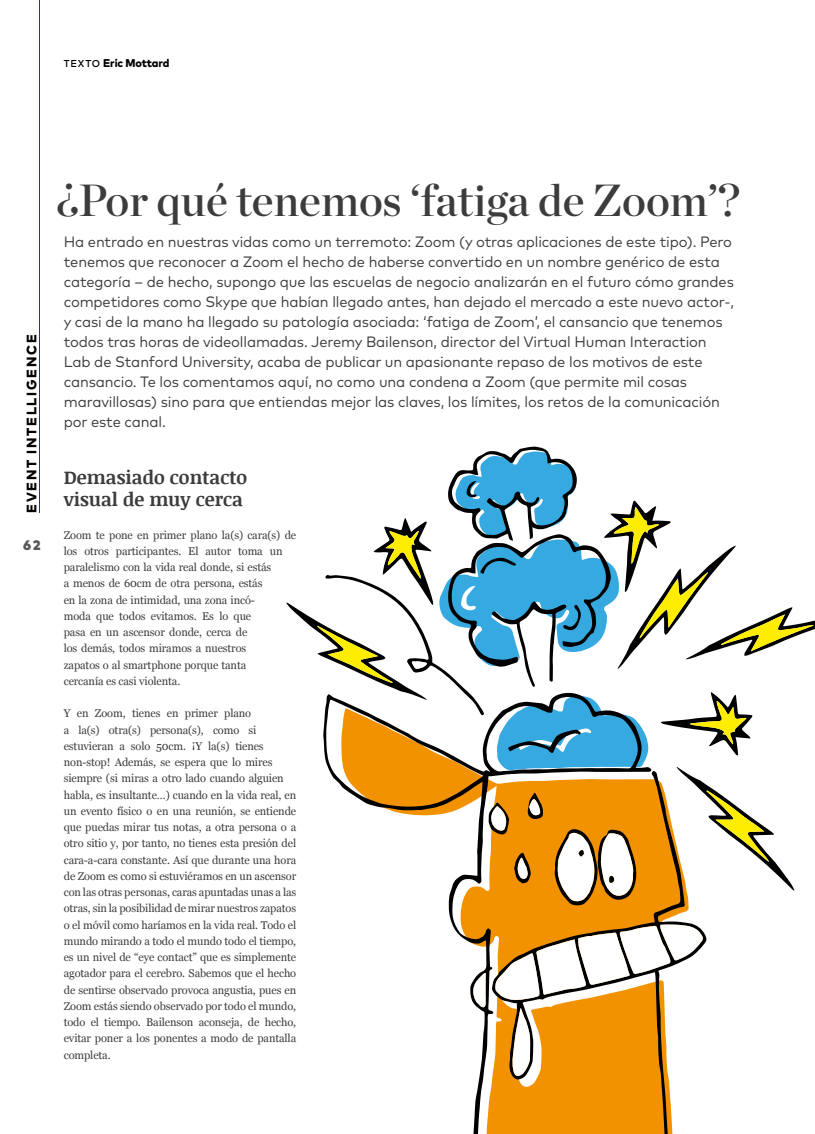
<style>
.page{position:relative;width:815px;height:1134px;background:#fff}
.page>*{position:absolute;margin:0;border:0;box-sizing:border-box;transform-origin:0 0}
.t1{font:45px "Chronicle Display Semi";color:#3c3c3b}
.t2{font:700 18.75px/22.5px "Noticia Text";color:#3c3c3b}
.t3{font:15px/20px "Mark Pro";letter-spacing:-.01em;color:#3c3c3b}
.t4{font:800 13.75px "Mark Pro";letter-spacing:.13em;color:#000}
.t5{font:900 13.75px "Mark Pro";color:#575756}
.t6{font:11.25px/16.2px "Georgia";letter-spacing:-.01em;color:#3c3c3b}
.t7{font:800 11.25px "Mark Pro";letter-spacing:-.01em;color:#000}
.s1{font-weight:500;font-size:10px}
</style>
<div class="page">
<hr style="left:40px;top:0;width:1px;height:513px;background:#283583">
<svg style="left:448px;top:906px;width:44px;height:228px"></svg>
<svg style="left:492px;top:906px;width:214px;height:228px;fill:#f39200"></svg>
<svg style="left:472px;top:973px;width:14px;height:34px"></svg>
<svg style="left:495px;top:924px;width:208px;height:76px"></svg>
<svg style="left:512px;top:1008px;width:18px;height:68px"></svg>
<svg style="left:286px;top:446px;width:529px;height:460px"></svg>
<p class="t7" style="left:64px;top:54px;width:107px"><span class="s1">TEXTO</span> Eric Mottard</p>
<p class="t4" style="left:21px;top:513px;width:180px;rotate:-90deg">EVENT INTELLIGENCE</p>
<p class="t5" style="left:23px;top:534px;width:19px">62</p>
<h1 class="t1" style="left:57px;top:165px;width:685px">¿Por qué tenemos ‘fatiga de Zoom’?</h1>
<p class="t3" style="left:64px;top:231px;width:672px">Ha entrado en nuestras vidas como un terremoto: Zoom (y otras aplicaciones de este tipo). Pero tenemos que reconocer a Zoom el hecho de haberse convertido en un nombre genérico de esta categoría – de hecho, supongo que las escuelas de negocio analizarán en el futuro cómo grandes competidores como Skype que habían llegado antes, han dejado el mercado a este nuevo actor-, y casi de la mano ha llegado su patología asociada: ‘fatiga de Zoom’, el cansancio que tenemos todos tras horas de videollamadas. Jeremy Bailenson, director del Virtual Human Interaction Lab de Stanford University, acaba de publicar un apasionante repaso de los motivos de este cansancio. Te los comentamos aquí, no como una condena a Zoom (que permite mil cosas maravillosas) sino para que entiendas mejor las claves, los límites, los retos de la comunicación por este canal.</p>
<h2 class="t2" style="left:64px;top:465px;width:185px">Demasiado contacto visual de muy cerca</h2>
<p class="t6" style="left:64px;top:526px;width:234px">Zoom te pone en primer plano la(s) cara(s) de los otros participantes. El autor toma un paralelismo con la vida real donde, si estás<br>a menos de 60cm de otra persona, estás<br>en la zona de intimidad, una zona incó-<br>moda que todos evitamos. Es lo que<br>pasa en un ascensor donde, cerca de<br>los demás, todos miramos a nuestros<br>zapatos o al smartphone porque tanta<br>cercanía es casi violenta.</p>
<p class="t6" style="left:64px;top:705px;width:234px">Y en Zoom, tienes en primer plano<br>a la(s) otra(s) persona(s), como si estuvieran a solo 50cm. ¡Y la(s) tienes non-stop! Además, se espera que lo mires siempre (si miras a otro lado cuando alguien habla, es insultante…) cuando en la vida real, en un evento físico o en una reunión, se entiende que puedas mirar tus notas, a otra persona o a otro sitio y, por tanto, no tienes esta presión del cara-a-cara constante. Así que durante una hora de Zoom es como si estuviéramos en un ascensor con las otras personas, caras apuntadas unas a las otras, sin la posibilidad de mirar nuestros zapatos o el móvil como haríamos en la vida real. Todo el mundo mirando a todo el mundo todo el tiempo, es un nivel de “eye contact” que es simplemente agotador para el cerebro. Sabemos que el hecho de sentirse observado provoca angustia, pues en Zoom estás siendo observado por todo el mundo, todo el tiempo. Bailenson aconseja, de hecho, evitar poner a los ponentes a modo de pantalla completa.</p>
</div>
